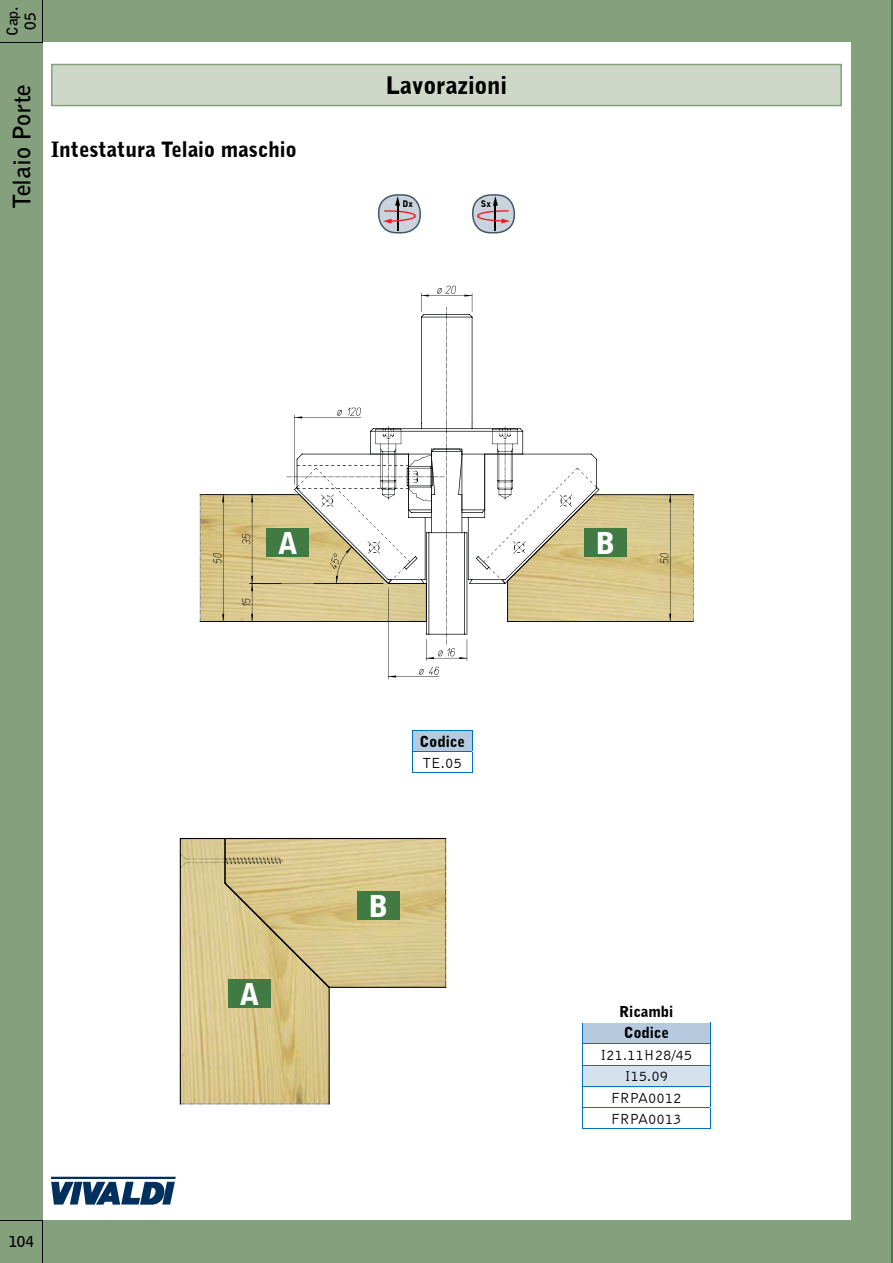
<style>
.page{position:relative;width:893px;height:1263px;background:#fff}
.page>*{position:absolute;margin:0;border:0;box-sizing:border-box;transform-origin:0 0}
.t1{font:900 30px "Bell Gothic BT";color:#fff}
.t2{font:900 24px "Bell Gothic BT";color:#000}
.t3{font:700 24px "Bell Gothic BT";color:#000}
.t4{font:900 21px "Bell Gothic BT";color:#000}
.t5{font:15px/21.3px "Bell Gothic BT";color:#000;text-align:center}
.t6{font:900 15px/21.3px "Bell Gothic BT";color:#000}
.t7{font:700 15px/18px "Bell Gothic BT";color:#000;text-align:center}
.t8{font:900 9px "Bell Gothic BT";color:#000}
</style>
<div class="page">
<div style="left:0;top:0;width:892px;height:1263px;background:#85a07d"></div>
<hr style="left:891px;top:0;width:2px;height:1263px;background:#427a44">
<div style="left:43px;top:43px;width:807px;height:1177px;background:#fff"></div>
<svg style="left:421px;top:295px;width:8px;height:2px"></svg>
<svg style="left:464px;top:295px;width:8px;height:2px"></svg>
<svg style="left:426px;top:657px;width:8px;height:2px"></svg>
<svg style="left:459px;top:657px;width:8px;height:2px"></svg>
<svg style="left:388px;top:675px;width:8px;height:2px"></svg>
<svg style="left:200px;top:307px;width:494px;height:338px"></svg>
<svg style="left:51px;top:64px;width:791px;height:42px;background:#c9d3c3"></svg>
<div style="left:388px;top:77px;width:69px;height:17px;background:#cfd7c9"></div>
<div style="left:459px;top:81px;width:8px;height:13px;background:#cfd7c9"></div>
<div style="left:470px;top:76px;width:36px;height:18px;background:#cfd7c9"></div>
<svg style="left:180px;top:838px;width:266px;height:266px"></svg>
<div style="left:266px;top:529px;width:43px;height:28px;background:#427a44"></div>
<div style="left:584px;top:529px;width:42px;height:28px;background:#427a44"></div>
<div style="left:228px;top:979px;width:43px;height:29px;background:#427a44"></div>
<div style="left:357px;top:891px;width:42px;height:29px;background:#427a44"></div>
<svg style="left:51px;top:1182px;width:124px;height:23px"></svg>
<hr style="left:51px;top:1177px;width:125px;height:2px;background:#00305e">
<hr style="left:42px;top:1220px;width:1px;height:43px;background:#000">
<hr style="left:0;top:1220px;width:43px;height:1px;background:#000">
<hr style="left:42px;top:0;width:1px;height:43px;background:#000">
<hr style="left:0;top:42px;width:43px;height:1px;background:#000">
<svg style="left:472px;top:194px;width:43px;height:39px;background:#bbb6bf"></svg>
<div style="left:481px;top:200px;width:10px;height:7px;background:#cad2dc"></div>
<svg style="left:378px;top:194px;width:43px;height:39px;background:#bcb7c0"></svg>
<div style="left:412px;top:730px;width:60px;height:21px;background:#b5cade"></div>
<hr style="left:412px;top:730px;width:60px;height:1px;background:#0071bc">
<hr style="left:412px;top:751px;width:60px;height:1px;background:#0071bc">
<svg style="left:412px;top:731px;width:1px;height:41px"></svg>
<svg style="left:472px;top:730px;width:1px;height:42px"></svg>
<hr style="left:412px;top:772px;width:60px;height:1px;background:#0071bc">
<svg style="left:582px;top:1022px;width:129px;height:107px"></svg>
<div style="left:632px;top:1072px;width:35px;height:9px;background:#d5e1ec"></div>
<div style="left:613px;top:1093px;width:67px;height:10px;background:#fff"></div>
<div style="left:613px;top:1114px;width:67px;height:10px;background:#fff"></div>
<p class="t7" style="left:3px;top:36px;width:31px;rotate:-90deg">Cap.<br>05</p>
<h2 class="t3" style="left:6px;top:208px;width:124px;rotate:-90deg">Telaio Porte</h2>
<h3 class="t4" style="left:51px;top:136px;width:247px">Intestatura Telaio maschio</h3>
<h2 class="t2" style="left:386px;top:71px;width:123px">Lavorazioni</h2>
<p class="t8" style="left:403px;top:198px;width:12px">Dx</p>
<p class="t8" style="left:481px;top:198px;width:11px">Sx</p>
<p class="t7" style="left:8px;top:1232px;width:27px">104</p>
<h1 class="t1" style="left:278px;top:525px;width:21px">A</h1>
<h1 class="t1" style="left:595px;top:525px;width:21px">B</h1>
<h1 class="t1" style="left:239px;top:975px;width:21px">A</h1>
<p class="t6" style="left:420px;top:730px;width:47px">Codice</p>
<p class="t5" style="left:423px;top:752px;width:41px">TE.05</p>
<h1 class="t1" style="left:368px;top:888px;width:21px">B</h1>
<p class="t6" style="left:619px;top:1001px;width:56px">Ricambi<br>Codice</p>
<p class="t5" style="left:600px;top:1044px;width:93px">I21.11H28/45<br>I15.09<br>FRPA0012<br>FRPA0013</p>
</div>
